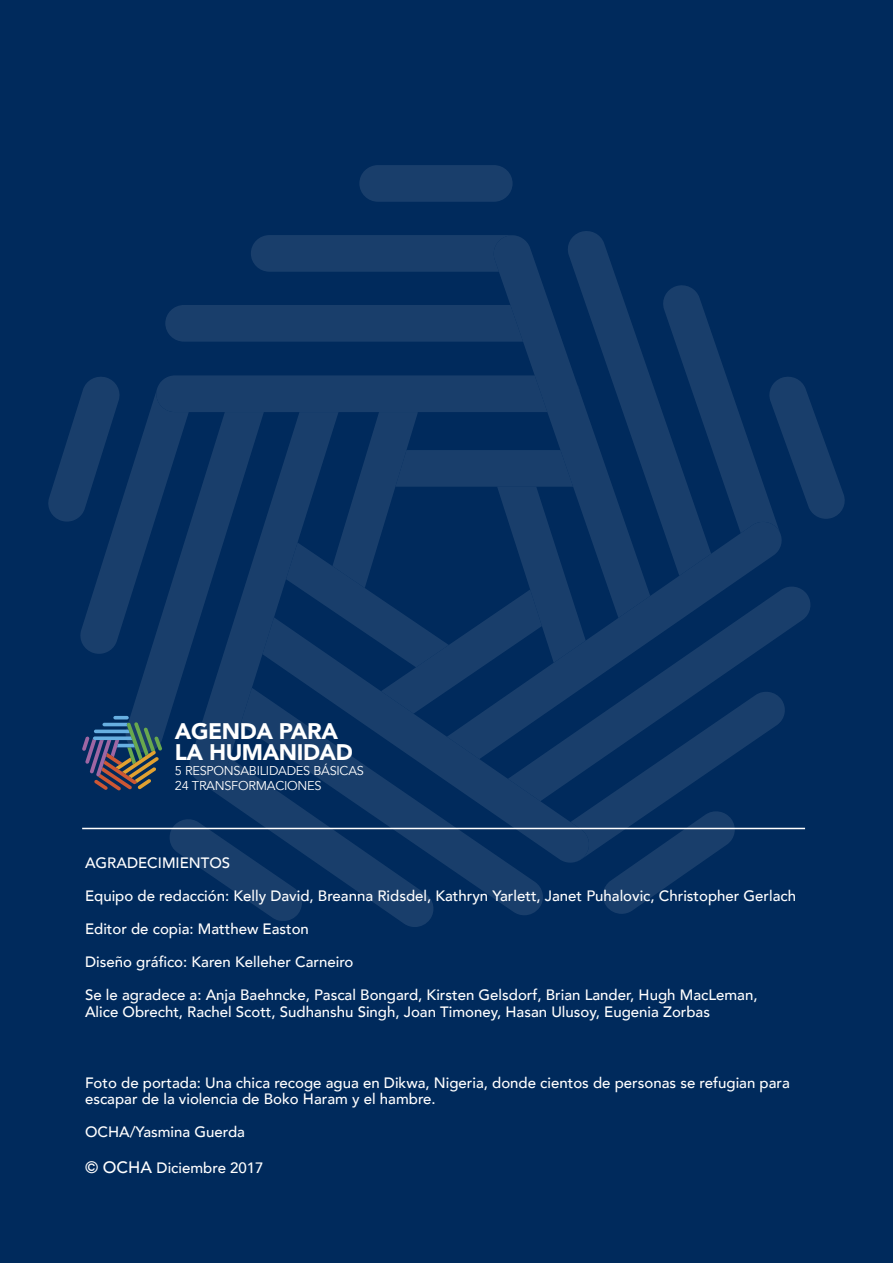
<style>
.page{position:relative;width:893px;height:1263px;background:#002a5c}
.page>*{position:absolute;margin:0;border:0;box-sizing:border-box;transform-origin:0 0}
.t1{font:900 22.5px "Avenir";letter-spacing:-.02em;color:#fff}
.t2{font:500 15px/16.5px "Avenir";color:#fff}
.t3{font:12.75px/15px "Avenir";letter-spacing:-.02em;color:#fff}
.s1{font-size:16.5px}
</style>
<div class="page">
<div style="left:359px;top:165px;width:154px;height:37px;background:#193e6b;border-radius:18px"></div>
<div style="left:251px;top:235px;width:240px;height:37px;background:#193e6b"></div>
<svg style="left:491px;top:235px;width:51px;height:48px;fill:#193e6b"></svg>
<svg style="left:568px;top:231px;width:50px;height:52px;fill:#193e6b"></svg>
<svg style="left:48px;top:283px;width:797px;height:644px"></svg>
<hr style="left:82px;top:828px;width:723px;height:1px;background:#fff">
<h1 class="t1" style="left:175px;top:712px;width:51px">AGENDA</h1>
<h1 class="t1" style="left:279px;top:712px;width:16px">PARA</h1>
<h1 class="t1" style="left:175px;top:733px;width:84px">LA HUMANIDAD</h1>
<p class="t3" style="left:175px;top:763px;width:190px">5 RESPONSABILIDADES BÁSICAS<br>24 TRANSFORMACIONES</p>
<p class="t2" style="left:85px;top:854px;width:147px">AGRADECIMIENTOS</p>
<p class="t2" style="left:85px;top:887px;width:713px">Equipo de redacción: Kelly David, Breanna Ridsdel, Kathryn Yarlett, Janet Puhalovic, Christopher Gerlach</p>
<p class="t2" style="left:85px;top:920px;width:225px">Editor de copia: Matthew Easton</p>
<p class="t2" style="left:85px;top:953px;width:270px">Diseño gráfico: Karen Kelleher Carneiro</p>
<p class="t2" style="left:85px;top:986px;width:674px">Se le agradece a: Anja Baehncke, Pascal Bongard, Kirsten Gelsdorf, Brian Lander, Hugh MacLeman,<br>Alice Obrecht, Rachel Scott, Sudhanshu Singh, Joan Timoney, Hasan Ulusoy, Eugenia Zorbas</p>
<p class="t2" style="left:85px;top:1074px;width:706px">Foto de portada: Una chica recoge agua en Dikwa, Nigeria, donde cientos de personas se refugian para escapar de la violencia de Boko Haram y el hambre.</p>
<p class="t2" style="left:85px;top:1123px;width:162px">OCHA/Yasmina Guerda</p>
<p class="t2" style="left:85px;top:1159px;width:180px"><span class="s1">© OCHA</span> Diciembre 2017</p>
</div>
